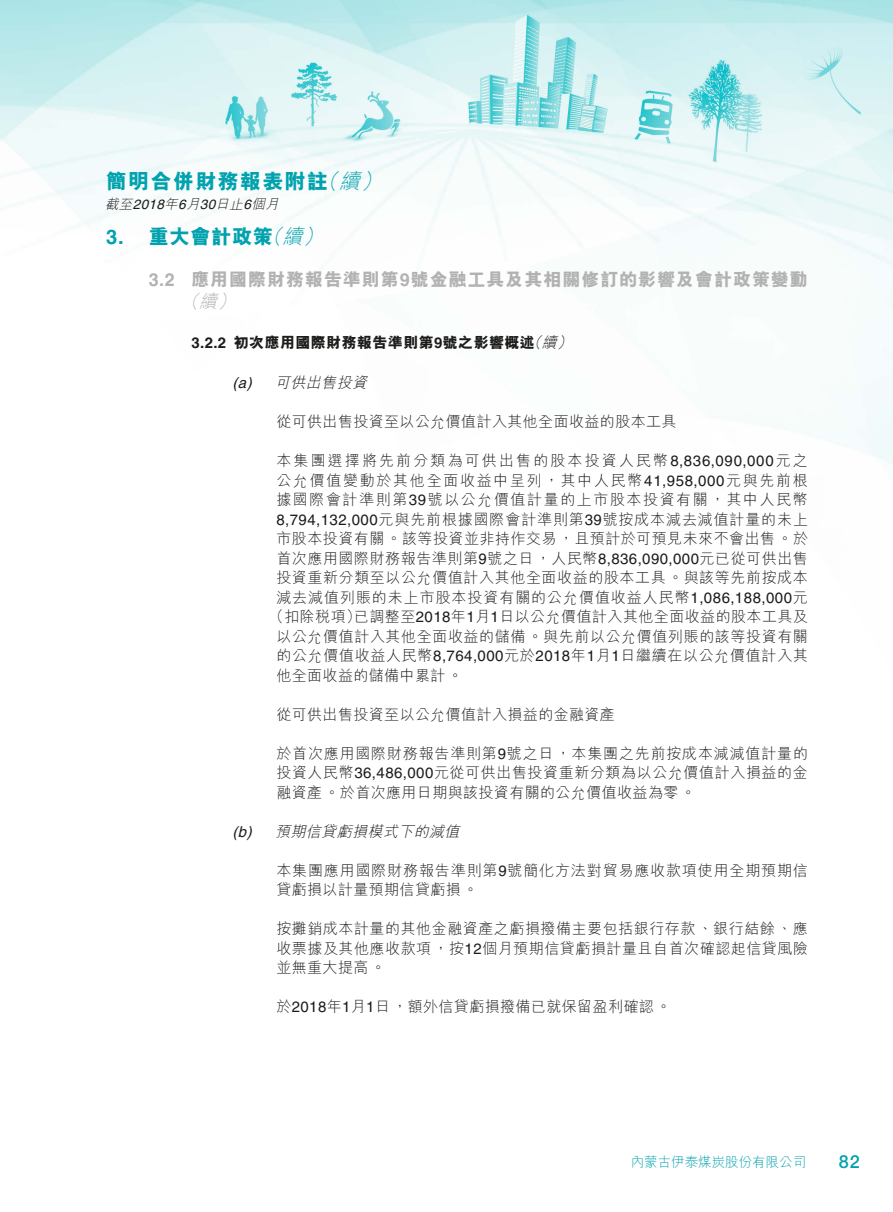
<style>
.page{position:relative;width:893px;height:1212px;background:#fff}
.page>*{position:absolute;margin:0;border:0;box-sizing:border-box;transform-origin:0 0}
.t1{font:800 21px "M Hei HK";letter-spacing:.06em;color:#00a2ae}
.t2{font:800 20.25px "M Hei HK";letter-spacing:.025em;color:#00a2ae}
.t3{font:800 18px/21.8px "M Hei HK";letter-spacing:.055em;color:#b2b2b2}
.t4{font:500 18px "Helvetica Neue LT Std";color:#00a2ae}
.t5{font:300 15px/19.5px "M Hei HK";letter-spacing:.04em;color:#1c1c1b;text-align:justify}
.t6{font:300 15px "M Hei HK";letter-spacing:.06em;color:#1c1c1b}
.t7{font:300 15px "M Hei HK";letter-spacing:.14em;color:#1c1c1b}
.t8{font:300 15px "M Hei HK";letter-spacing:.115em;color:#1c1c1b}
.t9{font:300 15px "M Hei HK";letter-spacing:.105em;color:#1c1c1b}
.t10{font:800 15px "M Hei HK";letter-spacing:.025em;color:#1c1c1b}
.t11{font:italic 300 15px "M Hei HK";color:#1c1c1b}
.t12{font:italic 300 13.5px "M Hei HK";color:#1c1c1b}
.t13{font:300 13.5px "M Hei HK";color:#00a2ae}
.s1{font-weight:300;font-style:italic}
.s2{font-family:"Helvetica LT Std";font-weight:400}
.s3{font-family:"Helvetica LT Std";font-weight:700}
</style>
<div class="page">
<img style="left:0;top:0;width:893px;height:464px">
<h1 class="t1" style="left:106px;top:167px;width:284px">簡明合併財務報表附註<span class="s1">（續）</span></h1>
<p class="t12" style="left:105px;top:195px;width:179px">截至<span class="s2">2018</span>年<span class="s2">6</span>月<span class="s2">30</span>日止<span class="s2">6</span>個月</p>
<h2 class="t2" style="left:106px;top:223px;width:225px"><span class="s3">3.</span> 重大會計政策<span class="s1">（續）</span></h2>
<p class="t3" style="left:181px;top:269px;width:629px;text-indent:-32px"><span class="s3">3.2</span> 應用國際財務報告準則第<span class="s3">9</span>號金融工具及其相關修訂的影響及會計政策變動<span class="s1">（續）</span></p>
<p class="t10" style="left:191px;top:333px;width:387px"><span class="s3">3.2.2</span> 初次應用國際財務報告準則第<span class="s3">9</span>號之影響概述<span class="s1">（續）</span></p>
<p class="t11" style="left:233px;top:372px;width:141px"><span class="s2">(a)</span> 可供出售投資</p>
<p class="t5" style="left:276px;top:411px;width:402px">從可供出售投資至以公允價值計入其他全面收益的股本工具</p>
<p class="t7" style="left:276px;top:450px;width:533px">本集團選擇將先前分類為可供出售的股本投資人民幣<span class="s2">8,836,090,000</span>元之</p>
<p class="t8" style="left:276px;top:470px;width:533px">公允價值變動於其他全面收益中呈列，其中人民幣<span class="s2">41,958,000</span>元與先前根</p>
<p class="t9" style="left:276px;top:489px;width:533px">據國際會計準則第<span class="s2">39</span>號以公允價值計量的上市股本投資有關，其中人民幣</p>
<p class="t5" style="left:276px;top:509px;width:533px"><span class="s2">8,794,132,000</span>元與先前根據國際會計準則第<span class="s2">39</span>號按成本減去減值計量的未上</p>
<p class="t5" style="left:276px;top:528px;width:533px">市股本投資有關。該等投資並非持作交易，且預計於可預見未來不會出售。於</p>
<p class="t5" style="left:276px;top:548px;width:533px">首次應用國際財務報告準則第<span class="s2">9</span>號之日，人民幣<span class="s2">8,836,090,000</span>元已從可供出售</p>
<p class="t5" style="left:276px;top:567px;width:533px">投資重新分類至以公允價值計入其他全面收益的股本工具。與該等先前按成本</p>
<p class="t6" style="left:276px;top:587px;width:533px">減去減值列賬的未上市股本投資有關的公允價值收益人民幣<span class="s2">1,086,188,000</span>元</p>
<p class="t5" style="left:269px;top:606px;width:541px">（扣除稅項）已調整至<span class="s2">2018</span>年<span class="s2">1</span>月<span class="s2">1</span>日以公允價值計入其他全面收益的股本工具及</p>
<p class="t5" style="left:276px;top:626px;width:533px">以公允價值計入其他全面收益的儲備。與先前以公允價值列賬的該等投資有關</p>
<p class="t5" style="left:276px;top:645px;width:533px">的公允價值收益人民幣<span class="s2">8,764,000</span>元於<span class="s2">2018</span>年<span class="s2">1</span>月<span class="s2">1</span>日繼續在以公允價值計入其</p>
<p class="t5" style="left:276px;top:665px;width:188px">他全面收益的儲備中累計。</p>
<p class="t5" style="left:276px;top:704px;width:340px">從可供出售投資至以公允價值計入損益的金融資產</p>
<p class="t5" style="left:276px;top:743px;width:533px">於首次應用國際財務報告準則第<span class="s2">9</span>號之日，本集團之先前按成本減減值計量的投資人民幣<span class="s2">36,486,000</span>元從可供出售投資重新分類為以公允價值計入損益的金融資產。於首次應用日期與該投資有關的公允價值收益為零。</p>
<p class="t11" style="left:233px;top:821px;width:233px"><span class="s2">(b)</span> 預期信貸虧損模式下的減值</p>
<p class="t5" style="left:276px;top:860px;width:533px">本集團應用國際財務報告準則第<span class="s2">9</span>號簡化方法對貿易應收款項使用全期預期信貸虧損以計量預期信貸虧損。</p>
<p class="t5" style="left:276px;top:918px;width:533px">按攤銷成本計量的其他金融資產之虧損撥備主要包括銀行存款、銀行結餘、應收票據及其他應收款項，按<span class="s2">12</span>個月預期信貸虧損計量且自首次確認起信貸風險並無重大提高。</p>
<p class="t5" style="left:276px;top:996px;width:396px">於<span class="s2">2018</span>年<span class="s2">1</span>月<span class="s2">1</span>日，額外信貸虧損撥備已就保留盈利確認。</p>
<p class="t13" style="left:631px;top:1152px;width:177px">內蒙古伊泰煤炭股份有限公司</p>
<p class="t4" style="left:839px;top:1151px;width:23px">82</p>
</div>
